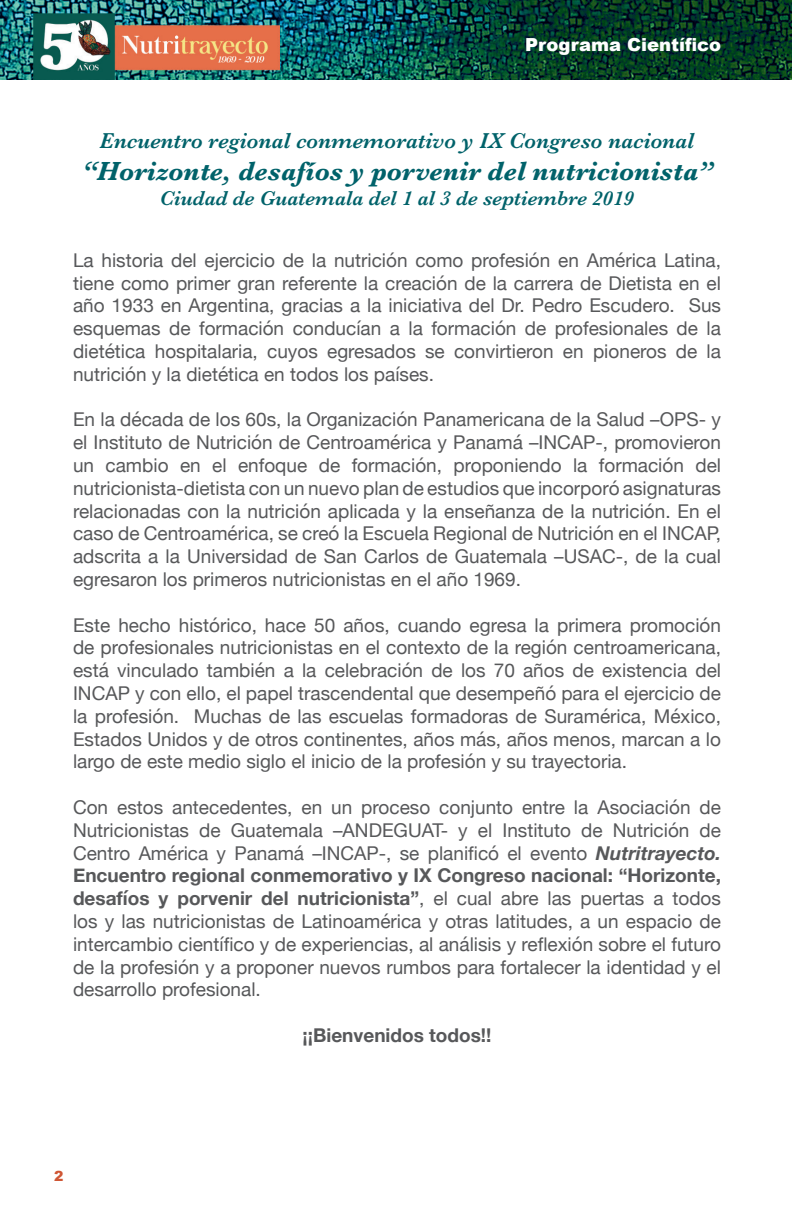
<style>
.page{position:relative;width:792px;height:1224px;background:#fff}
.page>*{position:absolute;margin:0;border:0;box-sizing:border-box;transform-origin:0 0}
.Días_ESPECIALES{font:italic 700 27.2px "Baskerville";color:#00626a}
.Días_ESPECIALES-2{font:italic 600 22.4px "Baskerville";color:#00626a}
.Días_ESPECIALES-3{font:italic 600 20.8px "Baskerville";color:#00626a}
.Días_ESPECIALES-4{font:19px/22.8px "Helvetica Neue";color:#57585a;text-align:justify}
.Días_ESPECIALES-5{font:700 19px "Helvetica Neue";color:#57585a}
.t1{font:900 18px "Arial";color:#fff}
.t2{font:900 14px "Arial";color:#cf5634}
.s1{font-weight:700;font-style:italic}
.s2{font-weight:700}
</style>
<div class="page">
<img style="left:0;top:0;width:792px;height:79px">
<p class="t1" style="left:525px;top:31px;width:197px">Programa Científico</p>
<p class="Días_ESPECIALES-2" style="left:100px;top:125px;width:597px">Encuentro regional conmemorativo y IX Congreso nacional</p>
<p class="Días_ESPECIALES" style="left:81px;top:153px;width:634px">“Horizonte, desafíos y porvenir del nutricionista”</p>
<p class="Días_ESPECIALES-3" style="left:160px;top:184px;width:476px">Ciudad de Guatemala del 1 al 3 de septiembre 2019</p>
<p class="Días_ESPECIALES-4" style="left:73px;top:250px;width:650px">La historia del ejercicio de la nutrición como profesión en América Latina, tiene como primer gran referente la creación de la carrera de Dietista en el año 1933 en Argentina, gracias a la iniciativa del Dr. Pedro Escudero. Sus esquemas de formación conducían a la formación de profesionales de la dietética hospitalaria, cuyos egresados se convirtieron en pioneros de la nutrición y la dietética en todos los países.</p>
<p class="Días_ESPECIALES-4" style="left:73px;top:409px;width:650px">En la década de los 60s, la Organización Panamericana de la Salud –OPS- y el Instituto de Nutrición de Centroamérica y Panamá –INCAP-, promovieron un cambio en el enfoque de formación, proponiendo la formación del nutricionista-dietista con un nuevo plan de estudios que incorporó asignaturas relacionadas con la nutrición aplicada y la enseñanza de la nutrición. En el caso de Centroamérica, se creó la Escuela Regional de Nutrición en el INCAP, adscrita a la Universidad de San Carlos de Guatemala –USAC-, de la cual egresaron los primeros nutricionistas en el año 1969.</p>
<p class="Días_ESPECIALES-4" style="left:73px;top:615px;width:650px">Este hecho histórico, hace 50 años, cuando egresa la primera promoción de profesionales nutricionistas en el contexto de la región centroamericana, está vinculado también a la celebración de los 70 años de existencia del INCAP y con ello, el papel trascendental que desempeñó para el ejercicio de la profesión. Muchas de las escuelas formadoras de Suramérica, México, Estados Unidos y de otros continentes, años más, años menos, marcan a lo largo de este medio siglo el inicio de la profesión y su trayectoria.</p>
<p class="Días_ESPECIALES-4" style="left:73px;top:797px;width:650px">Con estos antecedentes, en un proceso conjunto entre la Asociación de Nutricionistas de Guatemala –ANDEGUAT- y el Instituto de Nutrición de Centro América y Panamá –INCAP-, se planificó el evento <span class="s1">Nutritrayecto.<br></span><span class="s2">Encuentro regional conmemorativo y IX Congreso nacional: “Horizonte, desafíos y porvenir del nutricionista”</span>, el cual abre las puertas a todos los y las nutricionistas de Latinoamérica y otras latitudes, a un espacio de intercambio científico y de experiencias, al análisis y reflexión sobre el futuro de la profesión y a proponer nuevos rumbos para fortalecer la identidad y el desarrollo profesional.</p>
<p class="Días_ESPECIALES-5" style="left:303px;top:1020px;width:190px">¡¡Bienvenidos todos!!</p>
<p class="t2" style="left:54px;top:1166px;width:11px">2</p>
</div>
